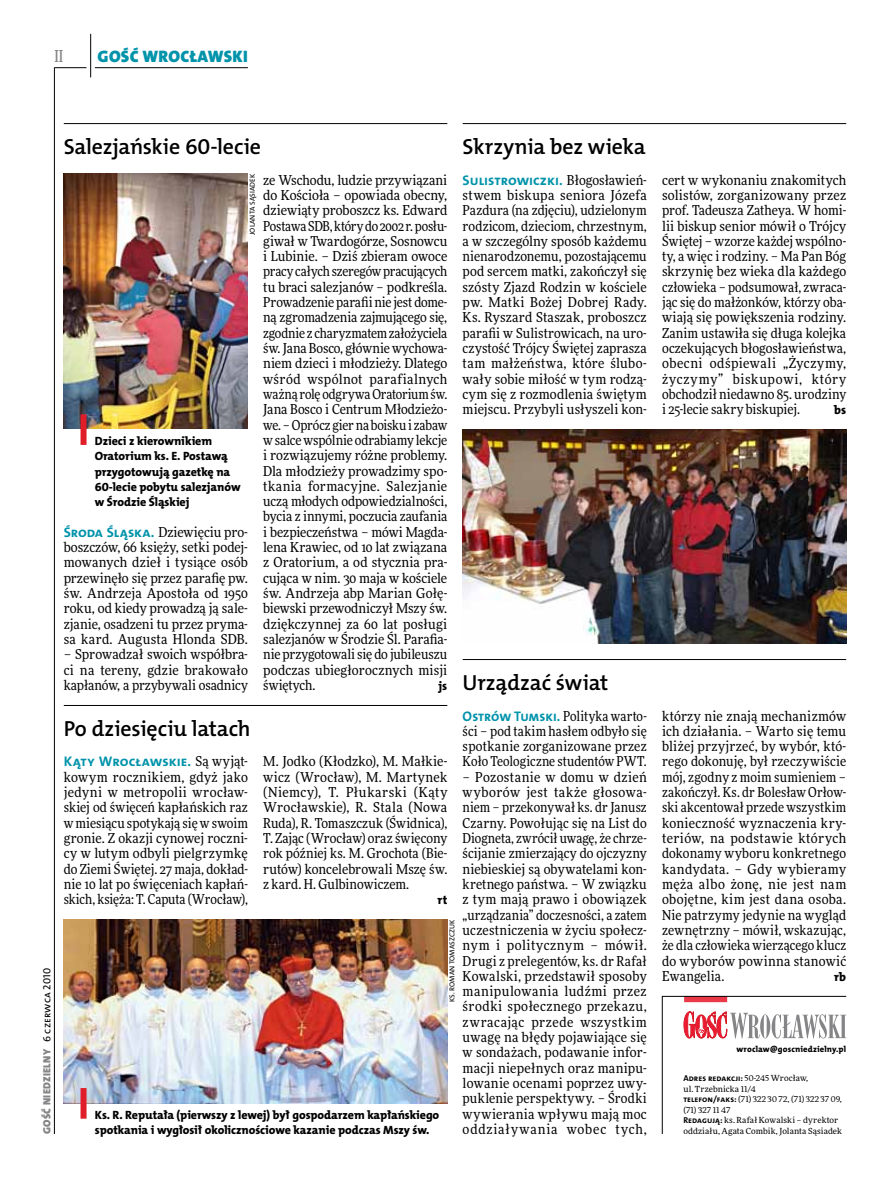
<style>
.page{position:relative;width:893px;height:1191px;background:#fff}
.page>*{position:absolute;margin:0;border:0;box-sizing:border-box;transform-origin:0 0}
.t1{font:21.9px "The Mix HP6 Se Bld";letter-spacing:-.01em;color:#000}
.t2{font:16.65px "The Mix HP9 Blk";letter-spacing:.02em;color:#0093aa}
.t3{font:500 16.5px "Freeday Narrow";color:#858486;scale:.9 1}
.t4{font:13.95px "The Mix HP7 Bld";color:#0093aa}
.t5{font:13.65px/15.3px "Freeday Narrow News";letter-spacing:.005em;color:#000;text-align:justify}
.t6{font:12.3px "The Mix HP8 Ex Bld";letter-spacing:.015em;color:#000}
.t7{font:12px/15.3px "The Mix HP8 Ex Bld";letter-spacing:-.005em;color:#000}
.t8{font:10.5px "The Mix HP9 Blk";letter-spacing:.025em;color:#858486}
.t9{font:8.55px "The Mix HP7 Bld";letter-spacing:.005em;color:#000}
.t10{font:8.55px "The Mix HP8 Ex Bld";letter-spacing:.015em;color:#000}
.t11{font:8.4px/10.5px "Freeday News";letter-spacing:.01em;color:#000}
.t12{font:7.2px "The Mix HP5 Plain";letter-spacing:.015em;color:#000}
.s1{font-family:"The Mix HP5 Plain";color:#000}
.s2{font-family:"Freeday Narrow News";font-size:13.65px;color:#000}
.s3{font-family:"The Mix HP7 Bld";font-size:13.95px;color:#0093aa}
.s4{font-family:"Freeday News";font-size:8.4px}
.s5{font-family:"The Mix HP7 Bld";font-size:8.55px}
</style>
<div class="page">
<hr style="left:54px;top:67px;width:1px;height:1067px;background:#000">
<hr style="left:90px;top:34px;width:1px;height:43px;background:#000">
<hr style="left:54px;top:67px;width:32px;height:1px;background:#000">
<hr style="left:95px;top:67px;width:153px;height:1px;background:#000">
<svg style="left:662px;top:996px;width:185px;height:138px"></svg>
<hr style="left:64px;top:123px;width:383px;height:1px;background:#000">
<hr style="left:463px;top:659px;width:383px;height:1px;background:#000">
<hr style="left:64px;top:705px;width:383px;height:1px;background:#000">
<hr style="left:463px;top:123px;width:383px;height:1px;background:#000">
<img style="left:64px;top:174px;width:184px;height:255px">
<img style="left:463px;top:429px;width:383px;height:215px">
<div style="left:81px;top:414px;width:6px;height:31px;background:#df1e2a"></div>
<img style="left:64px;top:919px;width:383px;height:184px">
<div style="left:81px;top:1088px;width:6px;height:30px;background:#df1e2a"></div>
<p class="t3" style="left:54px;top:46px;width:11px">II</p>
<p class="t2" style="left:98px;top:46px;width:152px">GOŚĆ WROCŁAWSKI</p>
<p class="t8" style="left:40px;top:1134px;width:167px;rotate:-90deg">GOŚĆ NIEDZIELNY <span class="s1">6 czerwca 2010</span></p>
<h1 class="t1" style="left:64px;top:132px;width:199px">Salezjańskie 60-lecie</h1>
<h1 class="t1" style="left:463px;top:132px;width:185px">Skrzynia bez wieka</h1>
<p class="t12" style="left:248px;top:235px;width:62px;rotate:-90deg">Jo lanta Sąsiadek</p>
<p class="t4" style="left:463px;top:171px;width:186px">Sulistrowiczki. <span class="s2">Błogosławień-</span></p>
<p class="t5" style="left:263px;top:172px;width:186px">ze Wschodu, ludzie przywiązani do Kościoła – opowiada obecny, dziewiąty proboszcz ks. Edward Postawa SDB, który do 2002 r. posłu&shy;giwał w Twardogórze, Sosnowcu i Lubinie. – Dziś zbieram owoce pracy całych szeregów pracujących tu braci salezjanów – podkreśla.<br>Prowadzenie parafii nie jest dome&shy;ną zgromadzenia zajmującego się, zgodnie z charyzmatem założyciela św. Jana Bosco, głównie wychowa&shy;niem dzieci i młodzieży. Dlatego wśród wspólnot parafialnych ważną rolę odgrywa Oratorium św.<br>Jana Bosco i Centrum Młodzieżo&shy;we. – Oprócz gier na boisku i zabaw w salce wspólnie odrabiamy lekcje i rozwiązujemy różne problemy.<br>Dla młodzieży prowadzimy spo&shy;tkania formacyjne. Salezjanie uczą młodych odpowiedzialności, bycia z innymi, poczucia zaufania i bezpieczeństwa – mówi Magda&shy;lena Krawiec, od 10 lat związana z Oratorium, a od stycznia pra&shy;cująca w nim. 30 maja w kościele św. Andrzeja abp Marian Gołę&shy;biewski przewodniczył Mszy św. dziękczynnej za 60 lat posługi salezjanów w Środzie Śl. Parafia&shy;nie przygotowali się do jubileuszu podczas ubiegłorocznych misji świętych.</p>
<p class="t5" style="left:463px;top:187px;width:186px">stwem biskupa seniora Józefa Pazdura (na zdjęciu), udzielonym rodzicom, dzieciom, chrzestnym, a w szczególny sposób każdemu nienarodzonemu, pozostającemu pod sercem matki, zakończył się szósty Zjazd Rodzin w kościele pw. Matki Bożej Dobrej Rady.<br>Ks. Ryszard Staszak, proboszcz parafii w Sulistrowicach, na uro&shy;czystość Trójcy Świętej zaprasza tam małżeństwa, które ślubo&shy;wały sobie miłość w tym rodzą&shy;cym się z rozmodlenia świętym miejscu. Przybyli usłyszeli kon-</p>
<p class="t7" style="left:95px;top:433px;width:147px">Dzieci z kierownikiem<br>Oratorium ks. E. Postawą przygotowują gazetkę na<br>60-lecie pobytu salezjanów w Środzie Śląskiej</p>
<p class="t5" style="left:64px;top:524px;width:186px"><span class="s3">Środa Śląska.</span> Dziewięciu pro&shy;boszczów, 66 księży, setki podej&shy;mowanych dzieł i tysiące osób przewinęło się przez parafię pw. św. Andrzeja Apostoła od 1950 roku, od kiedy prowadzą ją sale&shy;zjanie, osadzeni tu przez pryma&shy;sa kard. Augusta Hlonda SDB.</p>
<p class="t5" style="left:64px;top:646px;width:186px">– Sprowadzał swoich współbra&shy;ci na tereny, gdzie brakowało kapłanów, a przybywali osadnicy</p>
<h1 class="t1" style="left:463px;top:668px;width:147px">Urządzać świat</h1>
<p class="t6" style="left:438px;top:678px;width:10px">js</p>
<h1 class="t1" style="left:64px;top:714px;width:188px">Po dziesięciu latach</h1>
<p class="t4" style="left:64px;top:753px;width:186px">Kąty Wrocławskie. <span class="s2">Są wyjąt-</span></p>
<p class="t5" style="left:64px;top:769px;width:186px">kowym rocznikiem, gdyż jako jedyni w metropolii wrocław&shy;skiej od święceń kapłańskich raz w miesiącu spotykają się w swoim gronie. Z okazji cynowej roczni&shy;cy w lutym odbyli pielgrzymkę do Ziemi Świętej. 27 maja, dokład&shy;nie 10 lat po święceniach kapłań&shy;skich, księża: T. Caputa (Wrocław),</p>
<p class="t5" style="left:263px;top:754px;width:186px">M. Jodko (Kłodzko), M. Małkie&shy;wicz (Wrocław), M. Martynek (Niemcy), T. Płukarski (Kąty Wrocławskie), R. Stala (Nowa Ruda), R. Tomaszczuk (Świdnica), T. Zając (Wrocław) oraz święcony rok później ks. M. Grochota (Bie&shy;rutów) koncelebrowali Mszę św. z kard. H. Gulbinowiczem.</p>
<p class="t6" style="left:437px;top:892px;width:11px">rt</p>
<p class="t12" style="left:447px;top:1002px;width:83px;rotate:-90deg">ks. Roman Tomaszczuk</p>
<p class="t7" style="left:95px;top:1107px;width:346px">Ks. R. Reputała (pierwszy z lewej) był gospodarzem kapłańskiego spotkania i wygłosił okolicznościowe kazanie podczas Mszy św.</p>
<p class="t5" style="left:463px;top:708px;width:186px"><span class="s3">Ostrów Tumski.</span> Polityka warto&shy;ści – pod takim hasłem odbyło się spotkanie zorganizowane przez Koło Teologiczne studentów PWT.</p>
<p class="t5" style="left:463px;top:769px;width:186px">– Pozostanie w domu w dzień wyborów jest także głosowa&shy;niem – przekonywał ks. dr Janusz Czarny. Powołując się na List do Diogneta, zwrócił uwagę, że chrze&shy;ścijanie zmierzający do ojczyzny niebieskiej są obywatelami kon&shy;kretnego państwa. – W związku z tym mają prawo i obowiązek „urządzania” doczesności, a zatem uczestniczenia w życiu społecz&shy;nym i politycznym – mówił.<br>Drugi z prelegentów, ks. dr Rafał Kowalski, przedstawił sposoby manipulowania ludźmi przez środki społecznego przekazu, zwracając przede wszystkim uwagę na błędy pojawiające się w sondażach, podawanie infor&shy;macji niepełnych oraz manipu&shy;lowanie ocenami poprzez uwy&shy;puklenie perspektywy. – Środki wywierania wpływu mają moc oddziaływania wobec tych,</p>
<p class="t5" style="left:662px;top:172px;width:186px">cert w wykonaniu znakomitych solistów, zorganizowany przez prof. Tadeusza Zatheya. W homi&shy;lii biskup senior mówił o Trójcy Świętej – wzorze każdej wspólno&shy;ty, a więc i rodziny. – Ma Pan Bóg skrzynię bez wieka dla każdego człowieka – podsumował, zwraca&shy;jąc się do małżonków, którzy oba&shy;wiają się powiększenia rodziny.<br>Zanim ustawiła się długa kolejka oczekujących błogosławieństwa, obecni odśpiewali „Życzymy, życzymy” biskupowi, który obchodził niedawno 85. urodziny i 25-lecie sakry biskupiej.</p>
<p class="t6" style="left:834px;top:402px;width:14px">bs</p>
<p class="t5" style="left:662px;top:708px;width:186px">którzy nie znają mechanizmów ich działania. – Warto się temu bliżej przyjrzeć, by wybór, któ&shy;rego dokonuję, był rzeczywiście mój, zgodny z moim sumieniem – zakończył. Ks. dr Bolesław Orłow&shy;ski akcentował przede wszystkim konieczność wyznaczenia kry&shy;teriów, na podstawie których dokonamy wyboru konkretnego kandydata. – Gdy wybieramy męża albo żonę, nie jest nam obojętne, kim jest dana osoba.<br>Nie patrzymy jedynie na wygląd zewnętrzny – mówił, wskazując, że dla człowieka wierzącego klucz do wyborów powinna stanowić Ewangelia.</p>
<p class="t6" style="left:834px;top:968px;width:13px">rb</p>
<p class="t10" style="left:736px;top:1043px;width:111px">wroclaw@goscniedzielny.pl</p>
<p class="t9" style="left:683px;top:1073px;width:126px">Adres redakcji: <span class="s4">50-245 Wrocław,</span></p>
<p class="t11" style="left:683px;top:1083px;width:160px">ul. Trzebnicka 11/4<br><span class="s5">telefon/faks:</span> (71) 322 30 72, (71) 322 37 09, (71) 327 11 47<br><span class="s5">Redagują:</span> ks. Rafał Kowalski – dyrektor oddziału, Agata Combik, Jolanta Sąsiadek</p>
</div>
